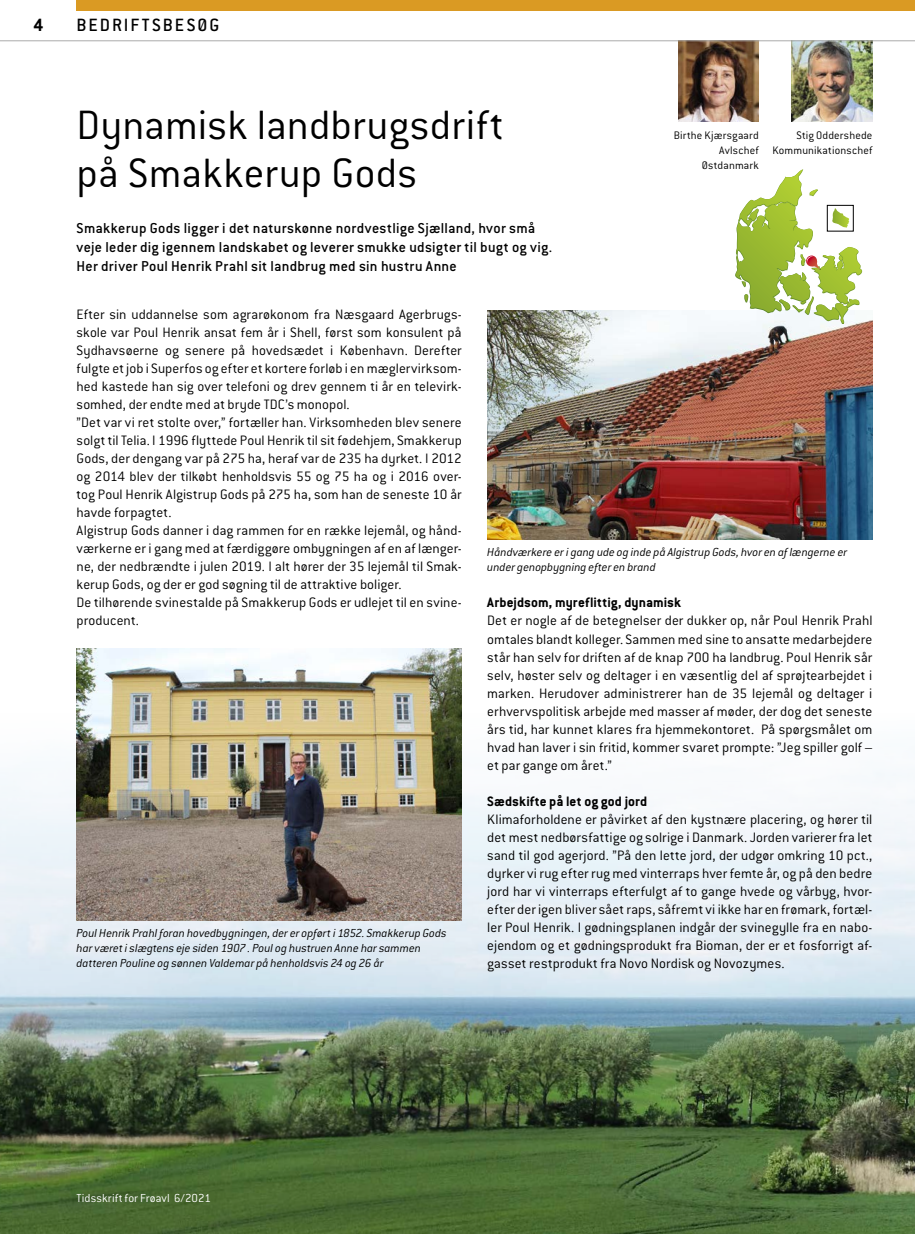
<style>
.page{position:relative;width:915px;height:1234px;background:#fff}
.page>*{position:absolute;margin:0;border:0;box-sizing:border-box;transform-origin:0 0}
.t1{font:300 45px/48px "Conduit ITC";letter-spacing:.005em;color:#000}
.t2{font:500 19.5px "Conduit ITC";letter-spacing:.1em;color:#000}
.t3{font:700 19.5px "Conduit ITC";color:#000}
.t4{font:500 15.75px/18.8px "Conduit ITC";letter-spacing:.015em;color:#000}
.t5{font:300 15px/18px "Conduit ITC";letter-spacing:.005em;color:#000;text-align:justify}
.t6{font:700 15px "Conduit ITC";letter-spacing:.005em;color:#000}
.t7{font:italic 300 12.75px/15px "Conduit ITC";color:#000}
.t8{font:300 12.75px "Conduit ITC";letter-spacing:.005em;color:#fff}
.t9{font:300 12px/15px "Conduit ITC";letter-spacing:.015em;color:#000;text-align:right}
</style>
<div class="page">
<img style="left:0;top:1065px;width:914px;height:168px">
<svg style="left:0;top:665px;width:914px;height:400px"></svg>
<img style="left:677px;top:41px;width:81px;height:80px">
<img style="left:791px;top:41px;width:81px;height:80px">
<img style="left:487px;top:310px;width:385px;height:230px">
<img style="left:77px;top:648px;width:384px;height:272px">
<svg style="left:735px;top:169px;width:85px;height:144px"></svg>
<svg style="left:832px;top:208px;width:17px;height:20px"></svg>
<div style="left:826px;top:205px;width:27px;height:26px;border:1px solid #000"></div>
<div style="left:77px;top:0;width:837px;height:11px;background:#da9a23"></div>
<hr style="left:0;top:40px;width:914px;height:1px;background:#aaa">
<h2 class="t3" style="left:33px;top:14px;width:11px">4</h2>
<h2 class="t2" style="left:77px;top:14px;width:144px">BEDRIFTSBESØG</h2>
<h1 class="t1" style="left:77px;top:101px;width:429px">Dynamisk landbrugsdrift på Smakkerup Gods</h1>
<p class="t4" style="left:77px;top:219px;width:477px">Smakkerup Gods ligger i det naturskønne nordvestlige Sjælland, hvor små veje leder dig igennem landskabet og leverer smukke udsigter til bugt og vig.<br>Her driver Poul Henrik Prahl sit landbrug med sin hustru Anne</p>
<p class="t9" style="left:673px;top:128px;width:87px">Birthe Kjærsgaard<br>Avlschef<br>Østdanmark</p>
<p class="t9" style="left:772px;top:128px;width:101px">Stig Oddershede<br>Kommunikationschef</p>
<p class="t5" style="left:77px;top:305px;width:386px;text-align:left">Efter sin uddannelse som agrarøkonom fra Næsgaard Agerbrugs&shy;skole var Poul Henrik ansat fem år i Shell, først som konsulent på Sydhavsøerne og senere på hovedsædet i København. Derefter fulgte et job i Superfos og efter et kortere forløb i en mæglervirksom&shy;hed kastede han sig over telefoni og drev gennem ti år en televirk&shy;somhed, der endte med at bryde TDC’s monopol.<br>”Det var vi ret stolte over,” fortæller han. Virksomheden blev senere solgt til Telia. I 1996 flyttede Poul Henrik til sit fødehjem, Smakkerup Gods, der dengang var på 275 ha, heraf var de 235 ha dyrket. I 2012 og 2014 blev der tilkøbt henholdsvis 55 og 75 ha og i 2016 over&shy;tog Poul Henrik Algistrup Gods på 275 ha, som han de seneste 10 år havde forpagtet.<br>Algistrup Gods danner i dag rammen for en række lejemål, og hånd&shy;værkerne er i gang med at færdiggøre ombygningen af en af længer&shy;ne, der nedbrændte i julen 2019. I alt hører der 35 lejemål til Smak&shy;kerup Gods, og der er god søgning til de attraktive boliger.<br>De tilhørende svinestalde på Smakkerup Gods er udlejet til en svine&shy;producent.</p>
<p class="t7" style="left:77px;top:925px;width:371px">Poul Henrik Prahl foran hovedbygningen, der er opført i 1852. Smakkerup Gods har været i slægtens eje siden 1907 . Poul og hustruen Anne har sammen datteren Pouline og sønnen Valdemar på henholdsvis 24 og 26 år</p>
<p class="t7" style="left:487px;top:545px;width:361px">Håndværkere er i gang ude og inde på Algistrup Gods, hvor en af længerne er under genopbygning efter en brand</p>
<p class="t6" style="left:487px;top:594px;width:195px">Arbejdsom, myreflittig, dynamisk</p>
<p class="t5" style="left:487px;top:611px;width:386px">Det er nogle af de betegnelser der dukker op, når Poul Henrik Prahl omtales blandt kolleger. Sammen med sine to ansatte medarbejdere står han selv for driften af de knap 700 ha landbrug. Poul Henrik sår selv, høster selv og deltager i en væsentlig del af sprøjtearbejdet i marken. Herudover administrerer han de 35 lejemål og deltager i erhvervspolitisk arbejde med masser af møder, der dog det seneste års tid, har kunnet klares fra hjemmekontoret. På spørgsmålet om hvad han laver i sin fritid, kommer svaret prompte: ”Jeg spiller golf – et par gange om året.”</p>
<p class="t6" style="left:487px;top:792px;width:161px">Sædskifte på let og god jord</p>
<p class="t5" style="left:487px;top:809px;width:386px">Klimaforholdene er påvirket af den kystnære placering, og hører til det mest nedbørsfattige og solrige i Danmark. Jorden varierer fra let sand til god agerjord. ”På den lette jord, der udgør omkring 10 pct., dyrker vi rug efter rug med vinterraps hver femte år, og på den bedre jord har vi vinterraps efterfulgt af to gange hvede og vårbyg, hvor&shy;efter der igen bliver sået raps, såfremt vi ikke har en frømark, fortæl&shy;ler Poul Henrik. I gødningsplanen indgår der svinegylle fra en nabo&shy;ejendom og et gødningsprodukt fra Bioman, der er et fosforrigt af&shy;gasset restprodukt fra Novo Nordisk og Novozymes.</p>
<p class="t8" style="left:77px;top:1190px;width:136px">Tidsskrift for Frøavl 6/2021</p>
</div>
